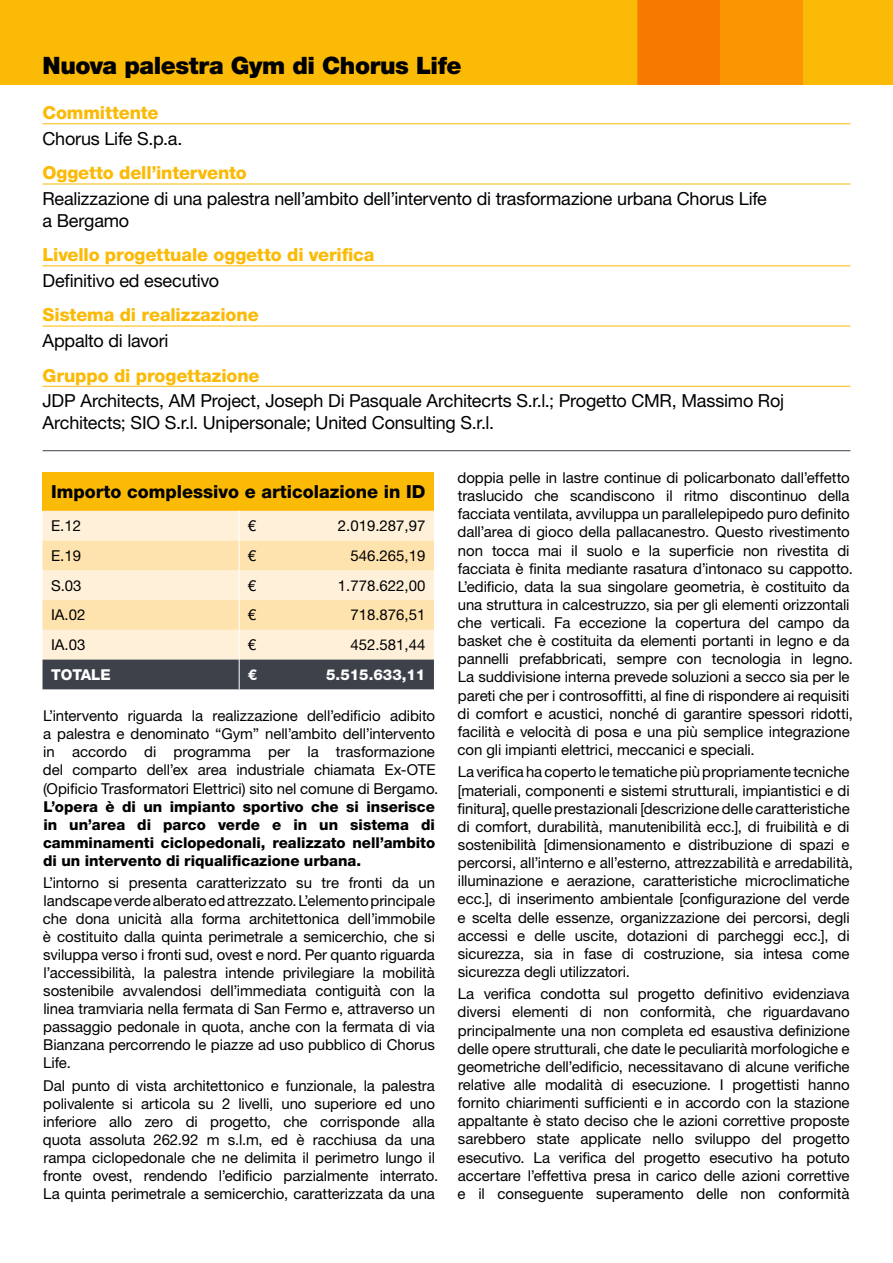
<style>
.page{position:relative;width:893px;height:1263px;background:#fff}
.page>*{position:absolute;margin:0;border:0;box-sizing:border-box;transform-origin:0 0}
.t1{font:900 24px "Helvetica Neue LT Std";letter-spacing:-.02em;color:#000}
.t2{font:18px/21.6px "Helvetica Neue LT Std";letter-spacing:-.015em;color:#000}
.t3{font:800 18px "Helvetica Neue LT Std";letter-spacing:-.01em;color:#fbba06}
.t4{font:800 18px "Helvetica Neue LT Std";color:#000}
.t5{font:15px/18.1px "Helvetica Neue LT Std";letter-spacing:-.005em;color:#000}
.t6{font:800 15px/18px "Helvetica Neue LT Std";color:#000;text-align:justify}
.t7{font:800 15px "Helvetica Neue LT Std";color:#fff}
</style>
<div class="page">
<div style="left:0;top:0;width:893px;height:85px;background:#fbba06"></div>
<div style="left:638px;top:0;width:164px;height:85px;background:#fa9602"></div>
<div style="left:638px;top:0;width:82px;height:85px;background:#f77900"></div>
<hr style="left:43px;top:123px;width:807px;height:1px;background:#fbba06">
<hr style="left:43px;top:184px;width:807px;height:1px;background:#fbba06">
<hr style="left:43px;top:265px;width:807px;height:1px;background:#fbba06">
<hr style="left:43px;top:326px;width:807px;height:1px;background:#fbba06">
<hr style="left:43px;top:386px;width:807px;height:1px;background:#fbba06">
<hr style="left:43px;top:450px;width:807px;height:1px;background:#3d424a">
<div style="left:43px;top:472px;width:391px;height:39px;background:#fbba06"></div>
<div style="left:43px;top:630px;width:391px;height:30px;background:#fff1d9"></div>
<svg style="left:43px;top:511px;width:391px;height:119px;background:#ffeac4"></svg>
<hr style="left:239px;top:540px;width:1px;height:30px;background:#fff">
<hr style="left:239px;top:570px;width:1px;height:30px;background:#fff">
<hr style="left:239px;top:600px;width:1px;height:30px;background:#fff">
<hr style="left:239px;top:630px;width:1px;height:30px;background:#fff">
<div style="left:43px;top:660px;width:391px;height:29px;background:#3d424a"></div>
<h1 class="t1" style="left:43px;top:52px;width:421px">Nuova palestra Gym di Chorus Life</h1>
<p class="t3" style="left:43px;top:102px;width:118px">Committente</p>
<p class="t2" style="left:43px;top:128px;width:142px">Chorus Life S.p.a.</p>
<p class="t3" style="left:43px;top:162px;width:206px">Oggetto dell’intervento</p>
<p class="t2" style="left:43px;top:188px;width:726px">Realizzazione di una palestra nell’ambito dell’intervento di trasformazione urbana Chorus Life a Bergamo</p>
<p class="t3" style="left:43px;top:244px;width:333px">Livello progettuale oggetto di verifica</p>
<p class="t2" style="left:43px;top:270px;width:178px">Definitivo ed esecutivo</p>
<p class="t3" style="left:43px;top:304px;width:218px">Sistema di realizzazione</p>
<p class="t2" style="left:43px;top:330px;width:128px">Appalto di lavori</p>
<p class="t3" style="left:43px;top:364px;width:219px">Gruppo di progettazione</p>
<p class="t2" style="left:43px;top:390px;width:743px">JDP Architects, AM Project, Joseph Di Pasquale Architecrts S.r.l.; Progetto CMR, Massimo Roj<br>Architects; SIO S.r.l. Unipersonale; United Consulting S.r.l.</p>
<p class="t4" style="left:51px;top:481px;width:376px">Importo complessivo e articolazione in ID</p>
<p class="t5" style="left:51px;top:516px;width:32px">E.12</p>
<p class="t5" style="left:248px;top:516px;width:10px">€</p>
<p class="t5" style="left:338px;top:516px;width:89px">2.019.287,97</p>
<p class="t5" style="left:51px;top:546px;width:32px">E.19</p>
<p class="t5" style="left:248px;top:546px;width:10px">€</p>
<p class="t5" style="left:350px;top:546px;width:77px">546.265,19</p>
<p class="t5" style="left:51px;top:576px;width:32px">S.03</p>
<p class="t5" style="left:248px;top:576px;width:10px">€</p>
<p class="t5" style="left:338px;top:576px;width:89px">1.778.622,00</p>
<p class="t5" style="left:51px;top:606px;width:36px">IA.02</p>
<p class="t5" style="left:248px;top:606px;width:10px">€</p>
<p class="t5" style="left:350px;top:606px;width:77px">718.876,51</p>
<p class="t5" style="left:51px;top:635px;width:36px">IA.03</p>
<p class="t5" style="left:248px;top:635px;width:10px">€</p>
<p class="t5" style="left:350px;top:635px;width:77px">452.581,44</p>
<p class="t7" style="left:51px;top:665px;width:61px">TOTALE</p>
<p class="t7" style="left:248px;top:665px;width:11px">€</p>
<p class="t7" style="left:326px;top:665px;width:101px">5.515.633,11</p>
<p class="t5" style="left:43px;top:707px;width:397px">L’intervento riguarda la realizzazione dell’edificio adibito a palestra e denominato “Gym” nell’ambito dell’intervento in accordo di programma per la trasformazione del comparto dell’ex area industriale chiamata Ex-OTE (Opificio Trasformatori Elettrici) sito nel comune di Bergamo.</p>
<p class="t6" style="left:43px;top:797px;width:394px">L’opera è di un impianto sportivo che si inserisce in un’area di parco verde e in un sistema di camminamenti ciclopedonali, realizzato nell’ambito di un intervento di riqualificazione urbana.</p>
<p class="t5" style="left:43px;top:873px;width:394px;text-align:justify">L’intorno si presenta caratterizzato su tre fronti da un landscape verde alberato ed attrezzato. L’elemento principale che dona unicità alla forma architettonica dell’immobile è costituito dalla quinta perimetrale a semicerchio, che si sviluppa verso i fronti sud, ovest e nord. Per quanto riguarda l’accessibilità, la palestra intende privilegiare la mobilità sostenibile avvalendosi dell’immediata contiguità con la linea tramviaria nella fermata di San Fermo e, attraverso un passaggio pedonale in quota, anche con la fermata di via Bianzana percorrendo le piazze ad uso pubblico di Chorus Life.</p>
<p class="t5" style="left:43px;top:1076px;width:397px">Dal punto di vista architettonico e funzionale, la palestra polivalente si articola su 2 livelli, uno superiore ed uno inferiore allo zero di progetto, che corrisponde alla quota assoluta 262.92 m s.l.m, ed è racchiusa da una rampa ciclopedonale che ne delimita il perimetro lungo il fronte ovest, rendendo l’edificio parzialmente interrato.<br>La quinta perimetrale a semicerchio, caratterizzata da una</p>
<p class="t5" style="left:458px;top:468px;width:397px">doppia pelle in lastre continue di policarbonato dall’effetto traslucido che scandiscono il ritmo discontinuo della facciata ventilata, avviluppa un parallelepipedo puro definito dall’area di gioco della pallacanestro. Questo rivestimento non tocca mai il suolo e la superficie non rivestita di facciata è finita mediante rasatura d’intonaco su cappotto.<br>L’edificio, data la sua singolare geometria, è costituito da una struttura in calcestruzzo, sia per gli elementi orizzontali che verticali. Fa eccezione la copertura del campo da basket che è costituita da elementi portanti in legno e da pannelli prefabbricati, sempre con tecnologia in legno.<br>La suddivisione interna prevede soluzioni a secco sia per le pareti che per i controsoffitti, al fine di rispondere ai requisiti di comfort e acustici, nonché di garantire spessori ridotti, facilità e velocità di posa e una più semplice integrazione con gli impianti elettrici, meccanici e speciali.</p>
<p class="t5" style="left:457px;top:763px;width:397px">La verifica ha coperto le tematiche più propriamente tecniche [materiali, componenti e sistemi strutturali, impiantistici e di finitura], quelle prestazionali [descrizione delle caratteristiche di comfort, durabilità, manutenibilità ecc.], di fruibilità e di sostenibilità [dimensionamento e distribuzione di spazi e percorsi, all’interno e all’esterno, attrezzabilità e arredabilità, illuminazione e aerazione, caratteristiche microclimatiche ecc.], di inserimento ambientale [configurazione del verde e scelta delle essenze, organizzazione dei percorsi, degli accessi e delle uscite, dotazioni di parcheggi ecc.], di sicurezza, sia in fase di costruzione, sia intesa come sicurezza degli utilizzatori.</p>
<p class="t5" style="left:458px;top:985px;width:394px;text-align:justify">La verifica condotta sul progetto definitivo evidenziava diversi elementi di non conformità, che riguardavano principalmente una non completa ed esaustiva definizione delle opere strutturali, che date le peculiarità morfologiche e geometriche dell’edificio, necessitavano di alcune verifiche relative alle modalità di esecuzione. I progettisti hanno fornito chiarimenti sufficienti e in accordo con la stazione appaltante è stato deciso che le azioni correttive proposte sarebbero state applicate nello sviluppo del progetto esecutivo. La verifica del progetto esecutivo ha potuto accertare l’effettiva presa in carico delle azioni correttive e il conseguente superamento delle non conformità</p>
</div>
